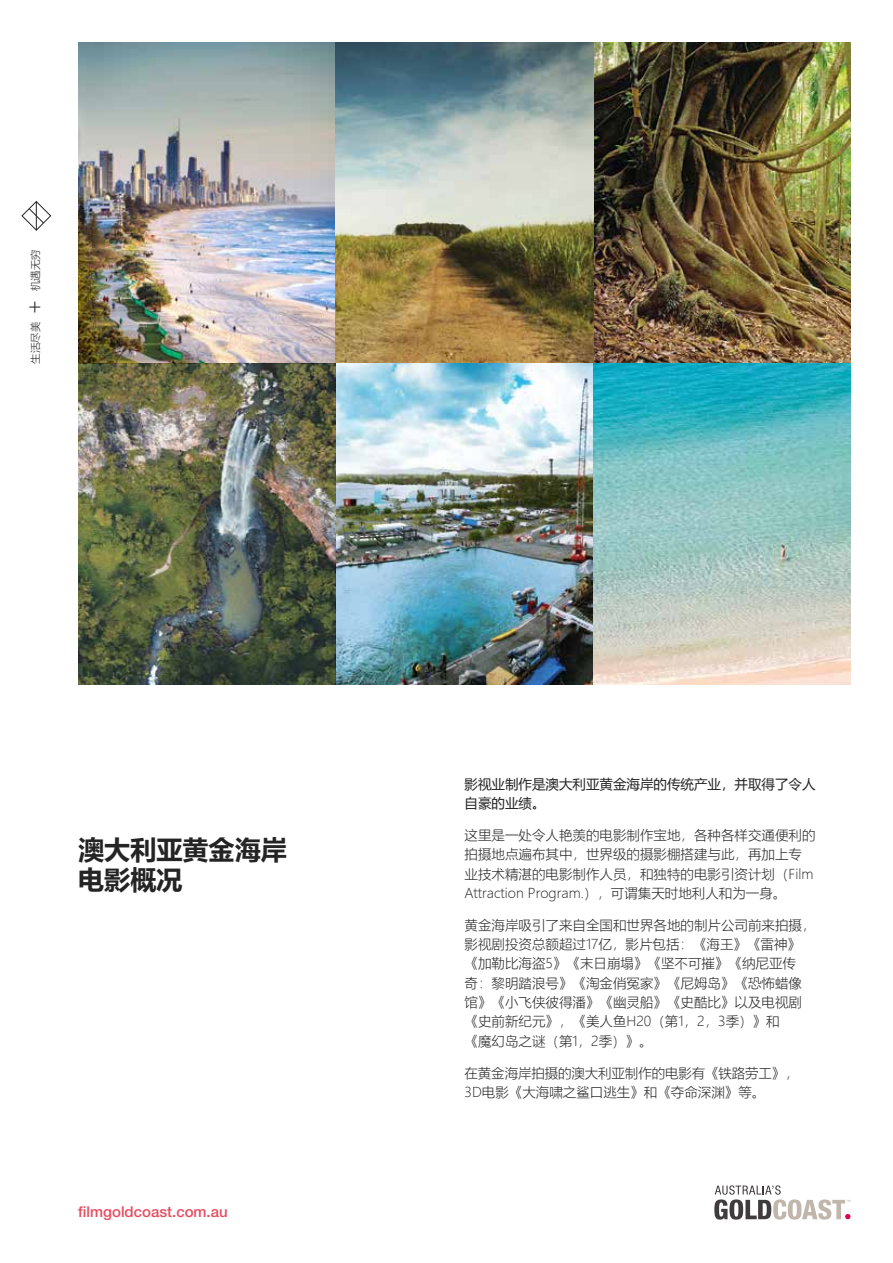
<style>
.page{position:relative;width:893px;height:1263px;background:#fff}
.page>*{position:absolute;margin:0;border:0;box-sizing:border-box;transform-origin:0 0}
.t1{font:700 26.1px/30px "Microsoft Ya Hei";color:#242424}
.t2{font:500 15px "Helvetica Neue LT Pro";color:#e74d61}
.t3{font:300 13.5px/19.4px "Microsoft Ya Hei";color:#242424}
.t4{font:13.5px/19.4px "Microsoft Ya Hei";color:#242424}
.t5{font:300 10.5px "Microsoft Ya Hei";color:#242424}
.s1{font-size:22.5px}
</style>
<div class="page">
<img style="left:79px;top:43px;width:257px;height:320px">
<img style="left:593px;top:43px;width:257px;height:320px">
<img style="left:336px;top:43px;width:257px;height:320px">
<img style="left:336px;top:363px;width:257px;height:321px">
<img style="left:79px;top:363px;width:257px;height:321px">
<svg style="left:593px;top:363px;width:257px;height:321px;background:#8fc4c3"></svg>
<svg style="left:714px;top:1185px;width:136px;height:34px"></svg>
<svg style="left:21px;top:201px;width:31px;height:30px"></svg>
<p class="t5" style="left:28px;top:364px;width:116px;rotate:-90deg">生活尽美 <span class="s1">+</span> 机遇无穷</p>
<h1 class="t1" style="left:78px;top:834px;width:210px">澳大利亚黄金海岸电影概况</h1>
<p class="t2" style="left:78px;top:1203px;width:151px">filmgoldcoast.com.au</p>
<p class="t4" style="left:465px;top:774px;width:352px">影视业制作是澳大利亚黄金海岸的传统产业，并取得了令人自豪的业绩。</p>
<p class="t3" style="left:465px;top:825px;width:352px">这里是一处令人艳羡的电影制作宝地，各种各样交通便利的拍摄地点遍布其中，世界级的摄影棚搭建与此，再加上专业技术精湛的电影制作人员，和独特的电影引资计划（Film Attraction Program.），可谓集天时地利人和为一身。</p>
<p class="t3" style="left:465px;top:915px;width:352px">黄金海岸吸引了来自全国和世界各地的制片公司前来拍摄，影视剧投资总额超过17亿，影片包括：《海王》《雷神》《加勒比海盗5》《末日崩塌》《坚不可摧》《纳尼亚传<br>奇：黎明踏浪号》《淘金俏冤家》《尼姆岛》《恐怖蜡像馆》《小飞侠彼得潘》《幽灵船》《史酷比》以及电视剧《史前新纪元》，《美人鱼H20（第1，2，3季）》和<br>《魔幻岛之谜（第1，2季）》。</p>
<p class="t3" style="left:465px;top:1063px;width:336px">在黄金海岸拍摄的澳大利亚制作的电影有《铁路劳工》，<br>3D电影《大海啸之鲨口逃生》和《夺命深渊》等。</p>
</div>
